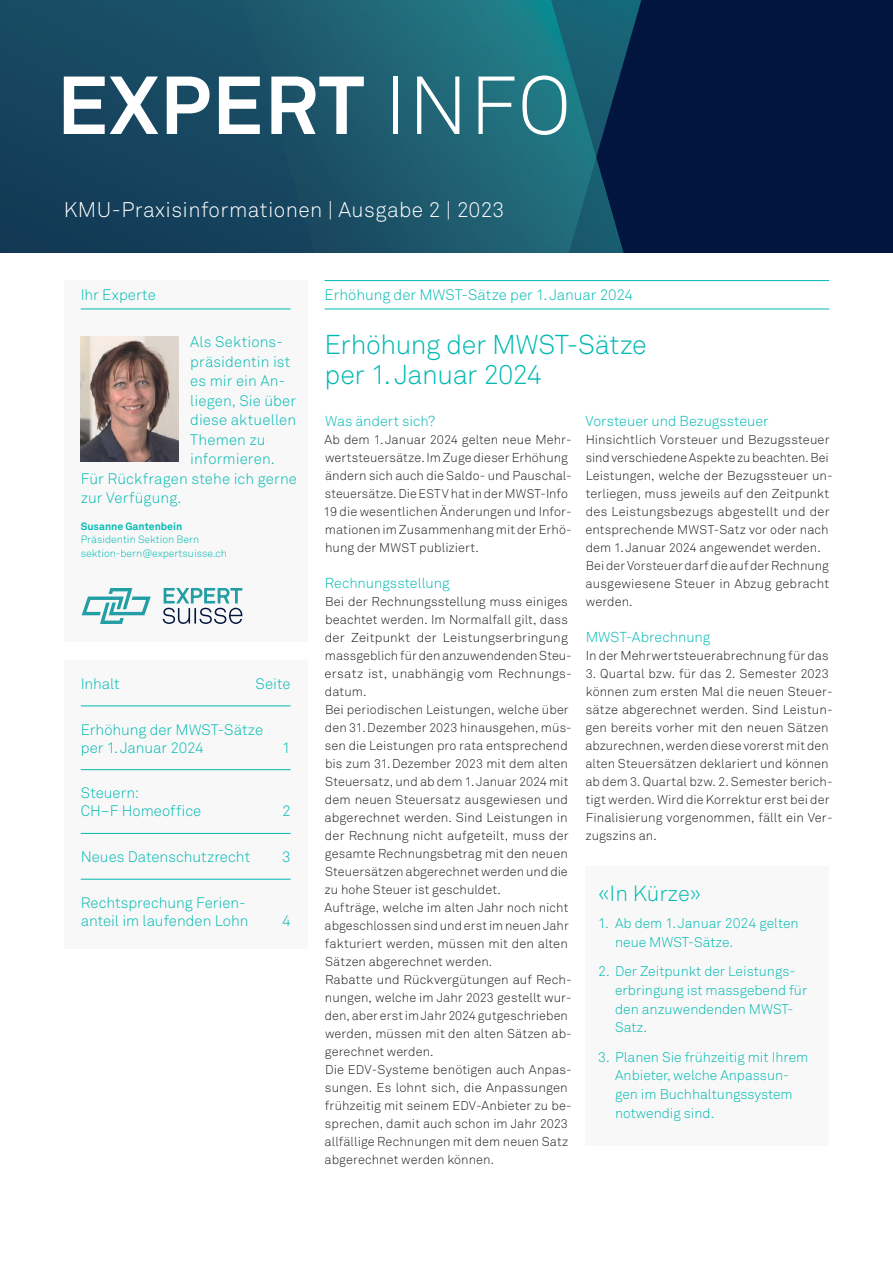
<style>
.page{position:relative;width:893px;height:1263px;background:#fff}
.page>*{position:absolute;margin:0;border:0;box-sizing:border-box;transform-origin:0 0}
.t1{font:700 81px "Akkurat Pro";letter-spacing:.02em;color:#fff}
.t2{font:27px/30px "Akkurat Light Pro";letter-spacing:-.015em;color:#00b9b2}
.t3{font:21.75px "Akkurat Light Pro";color:#00b9b2}
.t4{font:21px "Akkurat Light Pro";letter-spacing:.02em;color:#fff}
.t5{font:15px/18px "Akkurat Light Pro";color:#00b9b2}
.t6{font:14.25px "Akkurat Light Pro";color:#00b9b2}
.t7{font:13.8px/18.8px "Akkurat Light Pro";color:#00b9b2}
.t8{font:12.75px/18px "Akkurat Light Pro";letter-spacing:.005em;color:#21201c}
.t9{font:10.5px/13.5px "Akkurat Light Pro";color:#00b9b2}
.t10{font:700 10.5px "Akkurat Pro";color:#00b9b2}
.s1{font-family:"Akkurat Light Pro";font-weight:400}
.s2{font-size:12.45px}
</style>
<div class="page">
<hr style="left:325px;top:280px;width:504px;height:1px;background:#00b9b2">
<hr style="left:325px;top:309px;width:504px;height:1px;background:#00b9b2">
<div style="left:64px;top:660px;width:244px;height:288px;background:#f8f8f8"></div>
<hr style="left:81px;top:705px;width:210px;height:1px;background:#00b9b2">
<hr style="left:81px;top:769px;width:210px;height:1px;background:#00b9b2">
<hr style="left:81px;top:833px;width:210px;height:1px;background:#00b9b2">
<hr style="left:81px;top:879px;width:210px;height:1px;background:#00b9b2">
<svg style="left:0;top:0;width:225px;height:253px;background:#16445e"></svg>
<svg style="left:225px;top:0;width:668px;height:253px;background:#11405c"></svg>
<div style="left:585px;top:867px;width:244px;height:279px;background:#f8f8f8"></div>
<div style="left:64px;top:280px;width:244px;height:362px;background:#f8f8f8"></div>
<hr style="left:81px;top:309px;width:210px;height:1px;background:#00b9b2">
<svg style="left:163px;top:588px;width:79px;height:36px"></svg>
<svg style="left:82px;top:588px;width:69px;height:36px"></svg>
<img style="left:81px;top:336px;width:98px;height:125px">
<h1 class="t1" style="left:57px;top:55px;width:515px">EXPERT <span class="s1">INFO</span></h1>
<h3 class="t4" style="left:64px;top:197px;width:442px">KMU-Praxisinformationen | Ausgabe 2 | 2023</h3>
<p class="t5" style="left:81px;top:286px;width:76px">Ihr Experte</p>
<p class="t5" style="left:190px;top:333px;width:94px">Als Sektions-</p>
<p class="t5" style="left:190px;top:353px;width:102px">präsidentin ist</p>
<p class="t5" style="left:190px;top:372px;width:94px">es mir ein An-</p>
<p class="t5" style="left:190px;top:392px;width:107px">liegen, Sie über</p>
<p class="t5" style="left:190px;top:411px;width:107px">diese aktuellen</p>
<p class="t5" style="left:190px;top:431px;width:77px">Themen zu</p>
<p class="t5" style="left:190px;top:450px;width:86px">informieren.</p>
<p class="t5" style="left:81px;top:470px;width:218px">Für Rückfragen stehe ich gerne</p>
<p class="t5" style="left:81px;top:489px;width:102px">zur Verfügung.</p>
<p class="t10" style="left:81px;top:519px;width:103px">Susanne Gantenbein</p>
<p class="t9" style="left:81px;top:533px;width:148px">Präsidentin Sektion Bern sektion-bern@expertsuisse.ch</p>
<p class="t5" style="left:81px;top:675px;width:41px">Inhalt</p>
<p class="t5" style="left:256px;top:675px;width:36px">Seite</p>
<p class="t5" style="left:81px;top:721px;width:184px">Erhöhung der MWST-Sätze per 1.Januar 2024</p>
<p class="t5" style="left:282px;top:739px;width:10px">1</p>
<p class="t5" style="left:81px;top:784px;width:122px">Steuern:<br>CH–F Homeoffice</p>
<p class="t5" style="left:282px;top:802px;width:10px">2</p>
<p class="t5" style="left:81px;top:848px;width:171px">Neues Datenschutzrecht</p>
<p class="t5" style="left:282px;top:848px;width:10px">3</p>
<p class="t5" style="left:81px;top:894px;width:169px">Rechtsprechung Ferien&shy;anteil im laufenden Lohn</p>
<p class="t5" style="left:282px;top:912px;width:10px">4</p>
<p class="t5" style="left:325px;top:286px;width:310px">Erhöhung der MWST-Sätze per 1.Januar 2024</p>
<h2 class="t2" style="left:325px;top:330px;width:324px">Erhöhung der MWST-Sätze per 1.Januar 2024</h2>
<p class="t6" style="left:325px;top:413px;width:112px">Was ändert sich?</p>
<p class="t8" style="left:324px;top:431px;width:250px">Ab dem <span class="s2">1</span>. Januar <span class="s2">2024</span> gelten neue Mehr&shy;wertsteuersätze. Im Zuge dieser Erhöhung ändern sich auch die Saldo- und Pauschal&shy;steuersätze. Die <span class="s2">ESTV</span> hat in der <span class="s2">MWST</span>-Info <span class="s2">19</span> die wesentlichen Änderungen und Infor&shy;mationen im Zusammenhang mit der Erhö&shy;hung der <span class="s2">MWST</span> publiziert.</p>
<p class="t6" style="left:325px;top:575px;width:126px">Rechnungsstellung</p>
<p class="t8" style="left:325px;top:593px;width:249px">Bei der Rechnungsstellung muss einiges beachtet werden. Im Normalfall gilt, dass der Zeitpunkt der Leistungserbringung massgeblich für den anzuwendenden Steu&shy;ersatz ist, unabhängig vom Rechnungs&shy;datum.<br>Bei periodischen Leistungen, welche über den <span class="s2">31</span>.Dezember <span class="s2">2023</span> hinausgehen, müs&shy;sen die Leistungen pro rata entsprechend bis zum <span class="s2">31</span>.Dezember <span class="s2">2023</span> mit dem alten Steuersatz, und ab dem <span class="s2">1</span>.Januar <span class="s2">2024</span> mit dem neuen Steuersatz ausgewiesen und abgerechnet werden. Sind Leistungen in der Rechnung nicht aufgeteilt, muss der gesamte Rechnungsbetrag mit den neuen Steuersätzen abgerechnet werden und die zu hohe Steuer ist geschuldet.<br>Aufträge, welche im alten Jahr noch nicht abgeschlossen sind und erst im neuen Jahr fakturiert werden, müssen mit den alten Sätzen abgerechnet werden.<br>Rabatte und Rückvergütungen auf Rech&shy;nungen, welche im Jahr <span class="s2">2023</span> gestellt wur&shy;den, aber erst im Jahr <span class="s2">2024</span> gutgeschrieben werden, müssen mit den alten Sätzen ab&shy;gerechnet werden.<br>Die <span class="s2">EDV</span>-Systeme benötigen auch Anpas&shy;sungen. Es lohnt sich, die Anpassungen frühzeitig mit seinem <span class="s2">EDV</span>-Anbieter zu be&shy;sprechen, damit auch schon im Jahr <span class="s2">2023 </span>allfällige Rechnungen mit dem neuen Satz abgerechnet werden können.</p>
<p class="t6" style="left:586px;top:413px;width:185px">Vorsteuer und Bezugssteuer</p>
<p class="t8" style="left:585px;top:431px;width:249px">Hinsichtlich Vorsteuer und Bezugssteuer sind verschiedene Aspekte zu beachten. Bei Leistungen, welche der Bezugssteuer un&shy;terliegen, muss jeweils auf den Zeitpunkt des Leistungsbezugs abgestellt und der entsprechende <span class="s2">MWST</span>-Satz vor oder nach dem <span class="s2">1</span>.Januar <span class="s2">2024</span> angewendet werden.<br>Bei der Vorsteuer darf die auf der Rechnung ausgewiesene Steuer in Abzug gebracht werden.</p>
<p class="t6" style="left:586px;top:629px;width:126px">MWST-Abrechnung</p>
<p class="t8" style="left:586px;top:647px;width:244px">In der Mehrwertsteuerabrechnung für das</p>
<p class="t8" style="left:585px;top:665px;width:249px"><span class="s2">3</span>. Quartal bzw. für das <span class="s2">2</span>. Semester <span class="s2">2023 </span>können zum ersten Mal die neuen Steuer&shy;sätze abgerechnet werden. Sind Leistun&shy;gen bereits vorher mit den neuen Sätzen abzurechnen, werden diese vorerst mit den alten Steuersätzen deklariert und können ab dem <span class="s2">3</span>. Quartal bzw. <span class="s2">2</span>. Semester berich&shy;tigt werden. Wird die Korrektur erst bei der Finalisierung vorgenommen, fällt ein Ver&shy;zugszins an.</p>
<h3 class="t3" style="left:598px;top:880px;width:105px">«In Kürze»</h3>
<p class="t7" style="left:615px;top:914px;width:185px;text-indent:-17px">1. Ab dem 1. Januar 2024 gelten neue MWST-Sätze.</p>
<p class="t7" style="left:615px;top:962px;width:194px;text-indent:-17px">2. Der Zeitpunkt der Leistungs&shy;erbringung ist massgebend für den anzuwendenden MWST-<br>Satz.</p>
<p class="t7" style="left:615px;top:1048px;width:195px;text-indent:-17px">3. Planen Sie frühzeitig mit Ihrem<br>Anbieter, welche Anpassun&shy;gen im Buchhaltungssystem notwendig sind.</p>
</div>
